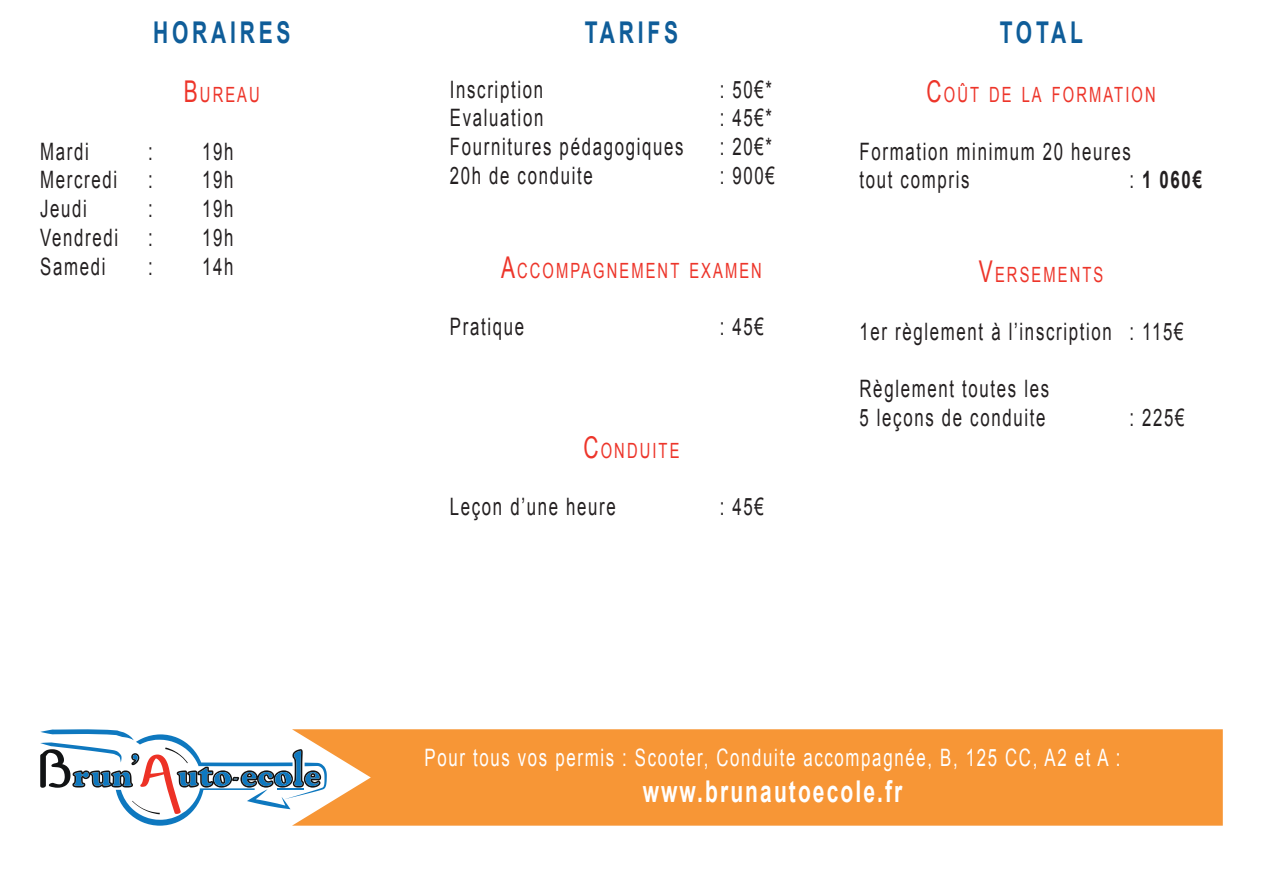
<style>
.page{position:relative;width:1263px;height:893px;background:#fff}
.page>*{position:absolute;margin:0;border:0;box-sizing:border-box;transform-origin:0 0}
.t1{font:700 30px "Arial";letter-spacing:.1em;color:#fff;scale:.7 1}
.t2{font:700 30px "Arial";letter-spacing:.18em;color:#0f5d99;scale:.7 1}
.t3{font:24px/28.8px "Arial";letter-spacing:.1em;color:#231f20;scale:.7 1}
.t4{font:24px "Arial";letter-spacing:.1em;color:#fff;scale:.7 1}
.t5{font:700 24px "Arial";color:#231f20;scale:.7 1}
.t6{font:21px "Arial";letter-spacing:.145em;color:#ed352a;scale:.7 1}
.s1{font-size:30px}
.s2{font-weight:400}
</style>
<div class="page">
<div style="left:327px;top:729px;width:896px;height:97px;background:#f79636"></div>
<svg style="left:40px;top:729px;width:287px;height:97px"></svg>
<p class="t2" style="left:153px;top:13px;width:198px">HORAIRES</p>
<p class="t6" style="left:184px;top:81px;width:110px"><span class="s1">B</span> UREAU</p>
<p class="t3" style="left:40px;top:137px;width:71px">Mardi</p>
<p class="t3" style="left:148px;top:137px;width:8px">:</p>
<p class="t3" style="left:202px;top:137px;width:46px">19h</p>
<p class="t3" style="left:40px;top:166px;width:112px">Mercredi</p>
<p class="t3" style="left:148px;top:166px;width:8px">:</p>
<p class="t3" style="left:202px;top:166px;width:46px">19h</p>
<p class="t3" style="left:40px;top:195px;width:68px">Jeudi</p>
<p class="t3" style="left:148px;top:195px;width:8px">:</p>
<p class="t3" style="left:202px;top:195px;width:46px">19h</p>
<p class="t3" style="left:40px;top:223px;width:162px">Vendredi :</p>
<p class="t3" style="left:202px;top:223px;width:46px">19h</p>
<p class="t3" style="left:40px;top:252px;width:95px">Samedi</p>
<p class="t3" style="left:148px;top:252px;width:8px">:</p>
<p class="t3" style="left:202px;top:252px;width:46px">14h</p>
<p class="t2" style="left:585px;top:13px;width:135px">TARIFS</p>
<p class="t3" style="left:450px;top:75px;width:135px">Inscription</p>
<p class="t3" style="left:720px;top:75px;width:76px">: 50€*</p>
<p class="t3" style="left:450px;top:104px;width:135px">Evaluation</p>
<p class="t3" style="left:720px;top:104px;width:76px">: 45€*</p>
<p class="t3" style="left:450px;top:133px;width:336px">Fournitures pédagogiques</p>
<p class="t3" style="left:720px;top:133px;width:76px">: 20€*</p>
<p class="t3" style="left:450px;top:161px;width:206px">20h de conduite</p>
<p class="t3" style="left:720px;top:161px;width:80px">: 900€</p>
<p class="t6" style="left:501px;top:256px;width:41px"><span class="s1">A</span>CCO</p>
<p class="t6" style="left:556px;top:256px;width:295px">MPAGNEMENT EXAMEN</p>
<p class="t3" style="left:450px;top:313px;width:108px">Pratique</p>
<p class="t3" style="left:720px;top:313px;width:64px">: 45€</p>
<p class="t6" style="left:583px;top:436px;width:139px"><span class="s1">C</span>ONDUITE</p>
<p class="t3" style="left:450px;top:493px;width:239px">Leçon d’une heure</p>
<p class="t3" style="left:720px;top:493px;width:64px">: 45€</p>
<p class="t2" style="left:1000px;top:13px;width:120px">TOTAL</p>
<p class="t6" style="left:926px;top:81px;width:329px"><span class="s1">C</span>OÛT DE LA FORMATION</p>
<p class="t3" style="left:859px;top:137px;width:389px">Formation minimum 20 heures tout compris</p>
<p class="t5" style="left:1129px;top:164px;width:105px"><span class="s2">:</span> 1 060€</p>
<p class="t6" style="left:979px;top:261px;width:179px"><span class="s1">V</span>ERSEMENTS</p>
<p class="t3" style="left:859px;top:317px;width:464px">1er règlement à l’inscription : 115€</p>
<p class="t3" style="left:859px;top:375px;width:273px">Règlement toutes les<br>5 leçons de conduite</p>
<p class="t3" style="left:1129px;top:403px;width:80px">: 225€</p>
<p class="t4" style="left:424px;top:741px;width:996px">Pour tous vos permis : Scooter, Conduite accompagnée, B, 125 CC, A2 et A :</p>
<p class="t1" style="left:643px;top:771px;width:372px">www.brunautoecole.fr</p>
</div>
